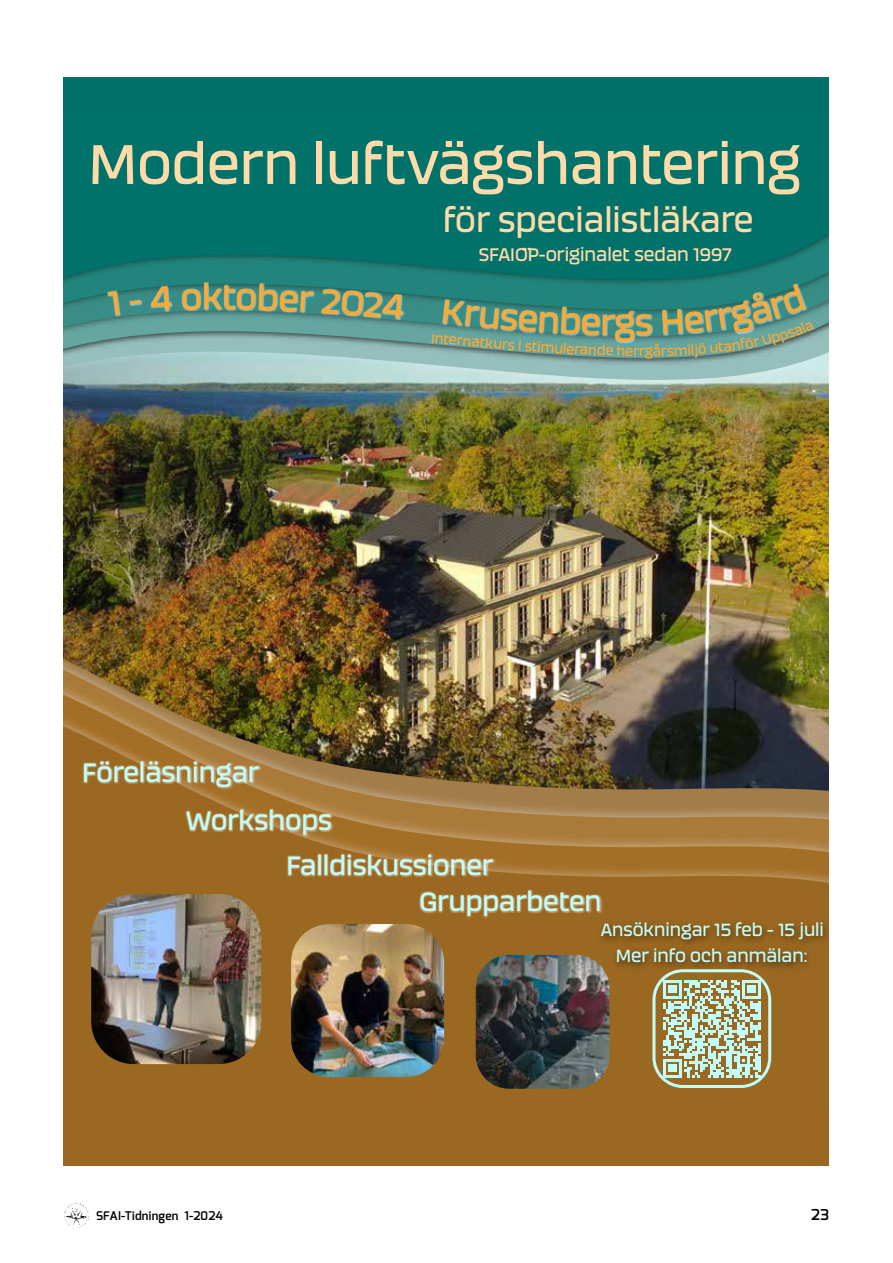
<style>
.page{position:relative;width:893px;height:1263px;background:#fff}
.page>*{position:absolute;margin:0;border:0;box-sizing:border-box;transform-origin:0 0}
.t1{font:58.8px "Aeroko";color:#ffdba9;scale:.93 1}
.t2{font:36px "Aeroko";color:#ffa932;scale:.93 1}
.t3{font:35.4px "Aeroko";color:#ffdba9;scale:.93 1}
.t4{font:27.9px "Aeroko";color:#c2fffa;scale:.93 1}
.t5{font:19.2px "Aeroko";color:#ffdba9;scale:.93 1}
.t6{font:18.6px "Aeroko";color:#c2fffa;scale:.93 1}
.t7{font:600 15px "Exo";color:#000}
.t8{font:14.4px "Aeroko";color:#ffa932;scale:.93 1}
.t9{font:600 12px "Exo";letter-spacing:.02em;color:#000}
</style>
<div class="page">
<img style="left:64px;top:1203px;width:25px;height:25px">
<div style="left:63px;top:77px;width:766px;height:52px;background:#007168"></div>
<div style="left:64px;top:1034px;width:765px;height:131px;background:#9c6722"></div>
<img style="left:64px;top:129px;width:765px;height:299px">
<img style="left:64px;top:428px;width:765px;height:58px">
<img style="left:64px;top:486px;width:765px;height:58px">
<img style="left:64px;top:544px;width:765px;height:32px">
<img style="left:64px;top:576px;width:765px;height:512px">
<img style="left:291px;top:924px;width:153px;height:153px">
<img style="left:91px;top:894px;width:170px;height:170px">
<img style="left:476px;top:955px;width:134px;height:134px">
<img style="left:82px;top:759px;width:179px;height:30px">
<img style="left:287px;top:852px;width:208px;height:25px">
<img style="left:184px;top:808px;width:149px;height:29px">
<img style="left:419px;top:888px;width:183px;height:30px">
<img style="left:441px;top:282px;width:366px;height:61px">
<img style="left:106px;top:281px;width:299px;height:40px">
<img style="left:611px;top:949px;width:205px;height:23px">
<img style="left:595px;top:917px;width:234px;height:32px">
<svg style="left:523px;top:248px;width:8px;height:2px"></svg>
<svg style="left:663px;top:980px;width:98px;height:97px"></svg>
<div style="left:652px;top:969px;width:119px;height:119px;border:3px solid #c2fffa;border-radius:29px"></div>
<svg style="left:432px;top:333px;width:2px;height:10px"></svg>
<svg style="left:108px;top:291px;width:12px;height:25px"></svg>
<svg style="left:130px;top:300px;width:11px;height:5px"></svg>
<svg style="left:150px;top:286px;width:22px;height:25px"></svg>
<svg style="left:182px;top:289px;width:18px;height:21px"></svg>
<svg style="left:224px;top:284px;width:89px;height:28px;background:#5d9e98"></svg>
<svg style="left:322px;top:289px;width:82px;height:30px;background:#5d9e98"></svg>
<svg style="left:443px;top:284px;width:371px;height:73px;background:#529892"></svg>
<h1 class="t1" style="left:88px;top:118px;width:768px">Modern luftvägshantering</h1>
<p class="t3" style="left:443px;top:192px;width:335px">för specialistläkare</p>
<p class="t2" style="left:202px;top:269px;width:24px">k</p>
<p class="t5" style="left:479px;top:239px;width:273px">SFAIOP-originalet sedan 1997</p>
<p class="t8" style="left:436px;top:327px;width:88px;rotate:5deg">nternatkurs</p>
<p class="t8" style="left:519px;top:334px;width:41px;rotate:4deg">i stim</p>
<p class="t8" style="left:555px;top:337px;width:38px;rotate:3deg">ulera</p>
<p class="t2" style="left:615px;top:295px;width:24px">g</p>
<p class="t8" style="left:633px;top:340px;width:23px">rrg</p>
<p class="t4" style="left:82px;top:751px;width:192px">Föreläsningar</p>
<p class="t4" style="left:186px;top:799px;width:158px">Workshops</p>
<p class="t4" style="left:287px;top:843px;width:224px">Falldiskussioner</p>
<p class="t4" style="left:419px;top:880px;width:197px">Grupparbeten</p>
<p class="t6" style="left:601px;top:915px;width:242px">Ansökningar 15 feb - 15 juli</p>
<p class="t6" style="left:616px;top:941px;width:208px">Mer info och anmälan:</p>
<p class="t9" style="left:96px;top:1208px;width:128px">SFAI-Tidningen 1-2024</p>
<p class="t7" style="left:811px;top:1205px;width:19px">23</p>
</div>
